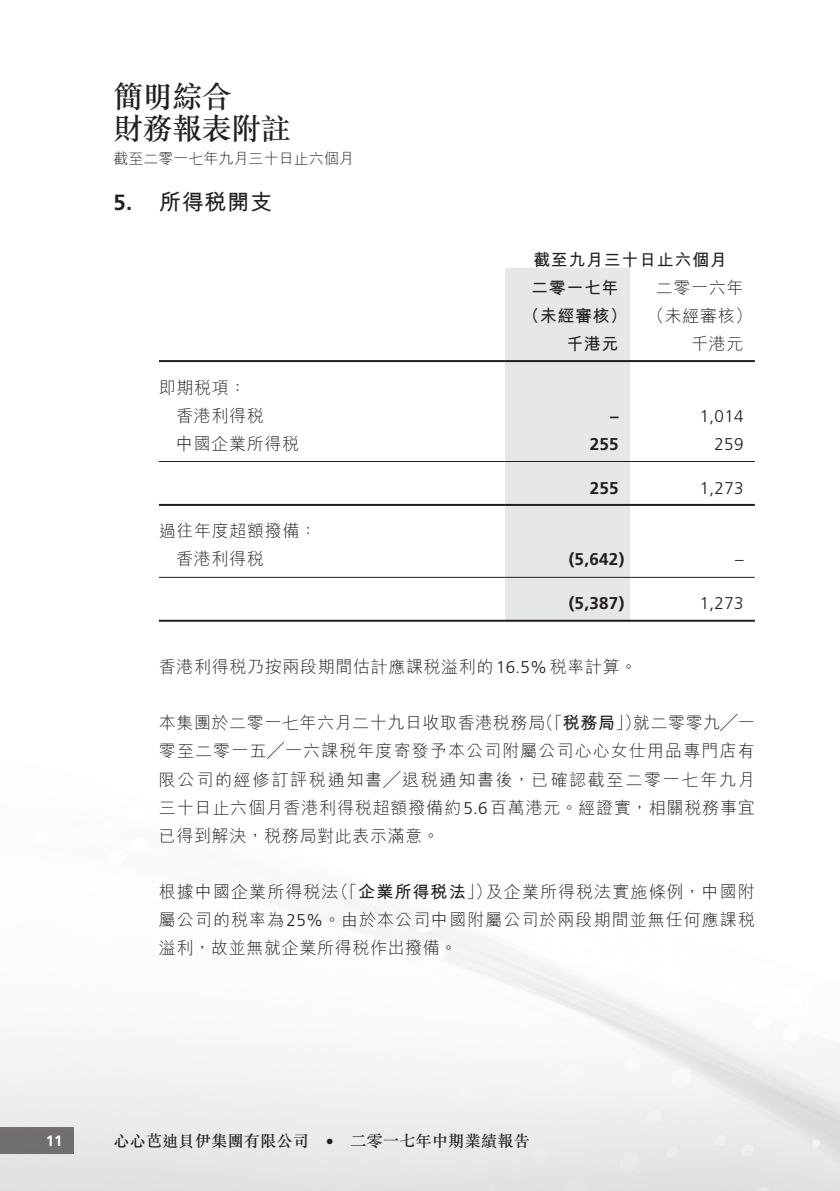
<style>
.page{position:relative;width:840px;height:1191px;background:#fff}
.page>*{position:absolute;margin:0;border:0;box-sizing:border-box;transform-origin:0 0}
.t1{font:500 30px/32px "M Sung HK";letter-spacing:-.02em;color:#231f20}
._01_H1{font:700 22px "M Hei HK";letter-spacing:.035em;color:#231f20}
._01_H1-2{font:700 22px "Frutiger LT Std";color:#231f20}
._00_txt{font:300 17px/28px "M Hei HK";letter-spacing:.06em;color:#231f20}
._50_Table_txt{font:300 17px "M Hei HK";letter-spacing:.035em;color:#231f20}
._00_txt-2{font:300 17px "M Hei HK";letter-spacing:.035em;color:#231f20}
._50_Table_txt-2{font:700 17px "M Hei HK";letter-spacing:.035em;color:#231f20}
._50_Table_txt-3{font:700 17px "Frutiger LT Std";letter-spacing:.015em;color:#231f20}
._50_Table_txt-4{font:300 17px "Frutiger LT Std";letter-spacing:.015em;color:#231f20}
._00_txt-3{font:700 17px "M Hei HK";letter-spacing:.06em;color:#231f20}
.t2{font:500 16px "M Sung HK";letter-spacing:.02em;color:#231f20}
.t3{font:16px "Sabon LT Std";color:#231f20}
.t4{font:300 15px "M Hei HK";color:#231f20}
.t5{font:700 15px "Frutiger LT Std";color:#fff}
.s1{font-family:"Frutiger LT Std"}
.s2{font-weight:700}
.s3{font-weight:300}
</style>
<div class="page">
<img style="left:0;top:268px;width:839px;height:923px">
<div style="left:0;top:1127px;width:74px;height:26px;background:#716f70"></div>
<div style="left:505px;top:268px;width:124px;height:352px;background:#e6e7e9"></div>
<hr style="left:159px;top:360px;width:346px;height:2px;background:#231f20">
<hr style="left:505px;top:360px;width:124px;height:2px;background:#231f20">
<hr style="left:629px;top:360px;width:125px;height:2px;background:#231f20">
<hr style="left:159px;top:461px;width:346px;height:1px;background:#231f20">
<hr style="left:505px;top:461px;width:124px;height:1px;background:#231f20">
<hr style="left:629px;top:461px;width:125px;height:1px;background:#231f20">
<hr style="left:159px;top:504px;width:346px;height:2px;background:#231f20">
<hr style="left:505px;top:504px;width:124px;height:2px;background:#231f20">
<hr style="left:629px;top:504px;width:125px;height:2px;background:#231f20">
<hr style="left:159px;top:577px;width:346px;height:1px;background:#231f20">
<hr style="left:505px;top:577px;width:124px;height:1px;background:#231f20">
<hr style="left:629px;top:577px;width:125px;height:1px;background:#231f20">
<hr style="left:159px;top:620px;width:346px;height:2px;background:#231f20">
<hr style="left:505px;top:620px;width:124px;height:2px;background:#231f20">
<hr style="left:629px;top:620px;width:125px;height:2px;background:#231f20">
<h1 class="t1" style="left:113px;top:79px;width:178px">簡明綜合<br>財務報表附註</h1>
<p class="t4" style="left:113px;top:151px;width:241px">截至二零一七年九月三十日止六個月</p>
<p class="_01_H1-2" style="left:113px;top:189px;width:20px">5.</p>
<p class="_01_H1" style="left:159px;top:185px;width:115px">所得稅開支</p>
<p class="_50_Table_txt" style="left:159px;top:379px;width:89px">即期稅項：</p>
<p class="_50_Table_txt" style="left:176px;top:407px;width:89px">香港利得稅</p>
<p class="_50_Table_txt" style="left:176px;top:435px;width:124px">中國企業所得稅</p>
<p class="_50_Table_txt" style="left:159px;top:522px;width:159px">過往年度超額撥備：</p>
<p class="_50_Table_txt" style="left:176px;top:550px;width:89px">香港利得稅</p>
<p class="_50_Table_txt-2" style="left:533px;top:247px;width:195px">截至九月三十日止六個月</p>
<p class="_50_Table_txt" style="left:655px;top:279px;width:89px">二零一六年</p>
<p class="_50_Table_txt-2" style="left:530px;top:275px;width:89px">二零一七年</p>
<p class="_50_Table_txt-2" style="left:522px;top:303px;width:106px">（未經審核）</p>
<p class="_50_Table_txt" style="left:647px;top:307px;width:106px">（未經審核(</p>
<p class="_50_Table_txt-2" style="left:566px;top:331px;width:54px">千港元</p>
<p class="_50_Table_txt" style="left:690px;top:335px;width:54px">千港元</p>
<p class="_50_Table_txt-3" style="left:609px;top:406px;width:10px">–</p>
<p class="_50_Table_txt-4" style="left:699px;top:406px;width:45px">1,014</p>
<p class="_50_Table_txt-3" style="left:589px;top:434px;width:30px">255</p>
<p class="_50_Table_txt-4" style="left:714px;top:434px;width:30px">259</p>
<p class="_50_Table_txt-3" style="left:589px;top:477px;width:30px">255</p>
<p class="_50_Table_txt-4" style="left:699px;top:478px;width:45px">1,273</p>
<p class="_50_Table_txt-3" style="left:568px;top:549px;width:57px">)5,642(</p>
<p class="_50_Table_txt-4" style="left:734px;top:550px;width:10px">–</p>
<p class="_50_Table_txt-3" style="left:568px;top:593px;width:57px">)5,387(</p>
<p class="_50_Table_txt-4" style="left:699px;top:594px;width:45px">1,273</p>
<p class="_00_txt-2" style="left:159px;top:658px;width:479px">香港利得稅乃按兩段期間估計應課稅溢利的<span class="s1">16.5%</span>稅率計算。</p>
<p class="_00_txt" style="left:632px;top:709px;width:123px">就二零零九╱一</p>
<p class="_00_txt" style="left:536px;top:709px;width:106px">（「<span class="s2">稅務局</span>」）</p>
<p class="_00_txt" style="left:159px;top:709px;width:597px">本集團於二零一七年六月二十九日收取香港稅務局<br>零至二零一五╱一六課稅年度寄發予本公司附屬公司心心女仕用品專門店有限公司的經修訂評稅通知書╱退稅通知書後，已確認截至二零一七年九月三十日止六個月香港利得稅超額撥備約<span class="s1">5.6</span>百萬港元。經證實，相關稅務事宜已得到解決，稅務局對此表示滿意。</p>
<p class="_00_txt" style="left:485px;top:877px;width:270px">及企業所得稅法實施條例，中國附</p>
<p class="_00_txt-3" style="left:331px;top:879px;width:162px"><span class="s3">（「</span>企業所得稅法<span class="s3">」）</span></p>
<p class="_00_txt" style="left:159px;top:877px;width:597px">根據中國企業所得稅法<br>屬公司的稅率為<span class="s1">25%</span>。由於本公司中國附屬公司於兩段期間並無任何應課稅溢利，故並無就企業所得稅作出撥備。</p>
<p class="t5" style="left:46px;top:1131px;width:18px">11</p>
<p class="t2" style="left:113px;top:1129px;width:197px">心心芭迪貝伊集團有限公司</p>
<p class="t3" style="left:326px;top:1131px;width:9px">•</p>
<p class="t2" style="left:350px;top:1129px;width:181px">二零一七年中期業績報告</p>
</div>
